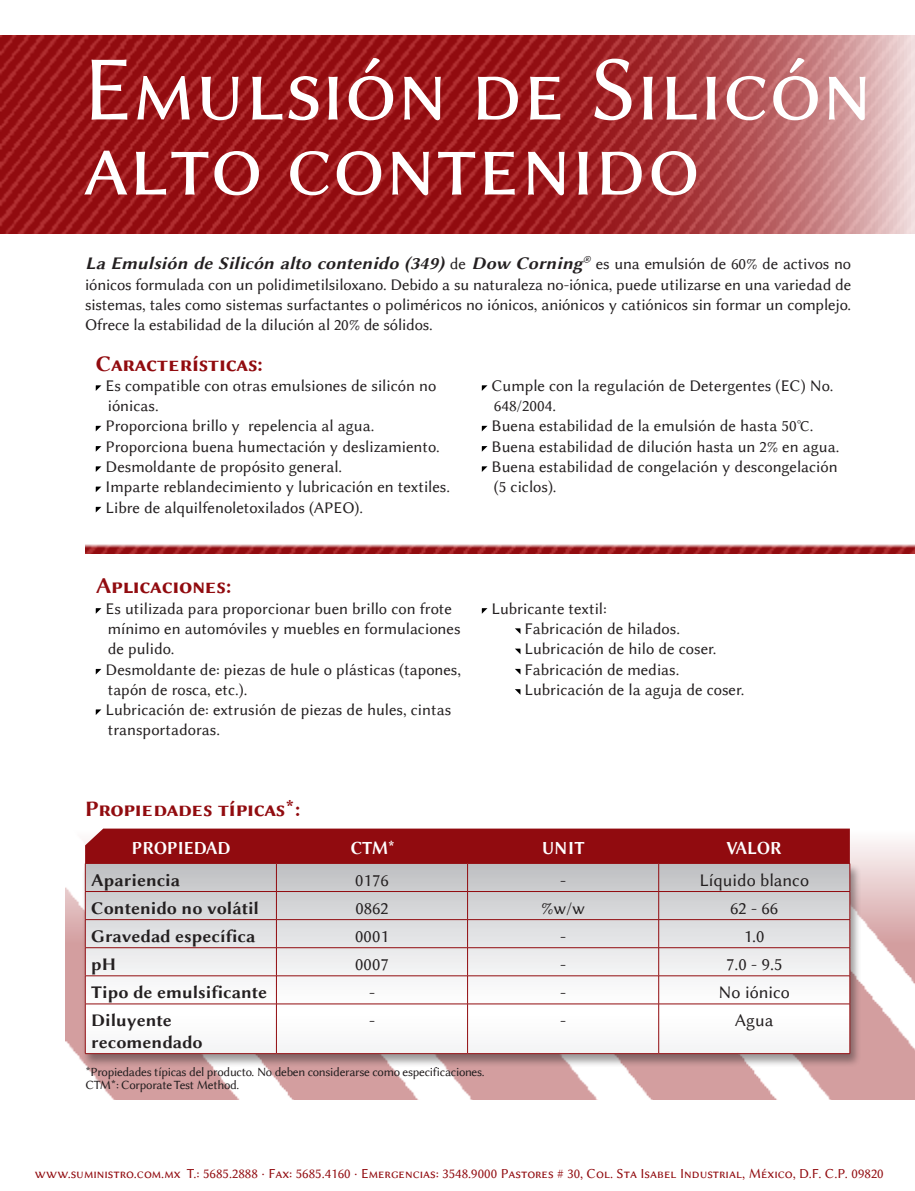
<style>
.page{position:relative;width:915px;height:1191px;background:#fff}
.page>*{position:absolute;margin:0;border:0;box-sizing:border-box;transform-origin:0 0}
.t1{font:92.25px/75px "Lin Biolinum Capitals";color:#fff}
.t2{font:22.5px "Lin Biolinum Capitals B";letter-spacing:-.01em;color:#910b0f}
.Cuerpo_de_texto{font:18.75px "Lin Biolinum B";letter-spacing:-.01em;color:#fff;scale:.9 1}
.Body_Text{font:18px/21.6px "Lin Biolinum B";color:#231f20}
.t3{font:italic 18px "Lin Biolinum B";color:#231f20}
.Body_Text-2{font:18px "Lin Biolinum";color:#231f20}
.t4{font:16.5px/20.2px "Lin Biolinum";color:#231f20}
.t5{font:13.95px "Lin Biolinum Capitals";color:#910b0f}
.pie_de_tablas{font:12.75px "Lin Biolinum";letter-spacing:-.025em;color:#231f20}
.s1{font-family:"Lin Biolinum";font-style:normal;font-size:16.5px}
</style>
<div class="page">
<img style="left:1px;top:35px;width:913px;height:199px">
<img style="left:85px;top:544px;width:829px;height:9px">
<svg style="left:96px;top:385px;width:5px;height:6px"></svg>
<svg style="left:96px;top:426px;width:5px;height:5px"></svg>
<svg style="left:96px;top:446px;width:5px;height:6px"></svg>
<svg style="left:96px;top:466px;width:5px;height:6px"></svg>
<svg style="left:96px;top:486px;width:5px;height:6px"></svg>
<svg style="left:96px;top:507px;width:5px;height:5px"></svg>
<svg style="left:481px;top:385px;width:6px;height:6px"></svg>
<svg style="left:481px;top:426px;width:6px;height:5px"></svg>
<svg style="left:481px;top:446px;width:6px;height:6px"></svg>
<svg style="left:481px;top:466px;width:6px;height:6px"></svg>
<svg style="left:96px;top:608px;width:5px;height:6px"></svg>
<svg style="left:96px;top:669px;width:5px;height:5px"></svg>
<svg style="left:96px;top:709px;width:5px;height:6px"></svg>
<svg style="left:481px;top:608px;width:6px;height:6px"></svg>
<svg style="left:515px;top:628px;width:5px;height:6px"></svg>
<svg style="left:515px;top:648px;width:5px;height:6px"></svg>
<svg style="left:515px;top:669px;width:5px;height:5px"></svg>
<svg style="left:515px;top:689px;width:5px;height:6px"></svg>
<img style="left:66px;top:841px;width:848px;height:259px">
<div style="left:81px;top:862px;width:779px;height:205px;background:#231f20;opacity:.45"></div>
<div style="left:85px;top:863px;width:764px;height:190px;background:#fbfbfb"></div>
<hr style="left:85px;top:1053px;width:191px;height:1px;background:#910b0f">
<hr style="left:276px;top:1053px;width:191px;height:1px;background:#910b0f">
<hr style="left:467px;top:1053px;width:191px;height:1px;background:#910b0f">
<hr style="left:658px;top:1053px;width:191px;height:1px;background:#910b0f">
<hr style="left:85px;top:1004px;width:1px;height:49px;background:#910b0f">
<hr style="left:85px;top:1003px;width:191px;height:1px;background:#910b0f">
<hr style="left:276px;top:1004px;width:1px;height:49px;background:#910b0f">
<hr style="left:276px;top:1003px;width:191px;height:1px;background:#910b0f">
<hr style="left:467px;top:1004px;width:1px;height:49px;background:#910b0f">
<hr style="left:467px;top:1003px;width:191px;height:1px;background:#910b0f">
<hr style="left:658px;top:1004px;width:1px;height:49px;background:#910b0f">
<hr style="left:849px;top:1004px;width:1px;height:49px;background:#910b0f">
<hr style="left:658px;top:1003px;width:191px;height:1px;background:#910b0f">
<svg style="left:85px;top:828px;width:765px;height:175px"></svg>
<p class="t1" style="left:83px;top:53px;width:790px">Emulsión de Silicón alto contenido</p>
<p class="t3" style="left:85px;top:251px;width:767px">LaEmulsión deSilicón alto contenido (349)<span class="s1">d e</span> Dow Corning<sup>®</sup> <span class="s1">e s u n a e m u l s i ó n d e 6 0 % d e a c t i v o s n o</span></p>
<p class="t4" style="left:85px;top:274px;width:767px;text-align:justify">iónicos formulada con un polidimetilsiloxano. Debido a su naturaleza no-iónica, puede utilizarse en una variedad de sistemas, tales como sistemas surfactantes o poliméricos no iónicos, aniónicos y catiónicos sin formar un complejo.<br>Ofrece la estabilidad de la dilución al 20% de sólidos.</p>
<p class="t2" style="left:96px;top:347px;width:169px">Características:</p>
<p class="t4" style="left:105px;top:376px;width:332px">Es compatible con otras emulsiones de silicón no iónicas.</p>
<p class="t4" style="left:105px;top:416px;width:270px">Proporciona brillo y repelencia al agua.</p>
<p class="t4" style="left:105px;top:436px;width:335px">Proporciona buena humectación y deslizamiento.</p>
<p class="t4" style="left:105px;top:457px;width:238px">Desmoldante de propósito general.</p>
<p class="t4" style="left:105px;top:477px;width:346px">Imparte reblandecimiento y lubricación en textiles.</p>
<p class="t4" style="left:105px;top:497px;width:259px">Libre de alquilfenoletoxilados (APEO).</p>
<p class="t2" style="left:96px;top:570px;width:137px">Aplicaciones:</p>
<p class="t4" style="left:105px;top:598px;width:356px">Es utilizada para proporcionar buen brillo con frote mínimo en automóviles y muebles en formulaciones de pulido.</p>
<p class="t4" style="left:105px;top:659px;width:357px">Desmoldante de: piezas de hule o plásticas (tapones, tapón de rosca, etc.).</p>
<p class="t4" style="left:105px;top:700px;width:347px">Lubricación de: extrusión de piezas de hules, cintas transportadoras.</p>
<p class="t2" style="left:85px;top:793px;width:217px">Propiedades típicas*:</p>
<p class="t4" style="left:491px;top:376px;width:343px">Cumple con la regulación de Detergentes (EC) No.<br>648/2004.</p>
<p class="t4" style="left:491px;top:416px;width:323px">Buena estabilidad de la emulsión de hasta 50°C.</p>
<p class="t4" style="left:491px;top:436px;width:349px">Buena estabilidad de dilución hasta un 2% en agua.</p>
<p class="t4" style="left:491px;top:457px;width:347px">Buena estabilidad de congelación y descongelación (5 ciclos).</p>
<p class="t4" style="left:491px;top:598px;width:117px">Lubricante textil:</p>
<p class="t4" style="left:524px;top:619px;width:157px">Fabricación de hilados.</p>
<p class="t4" style="left:524px;top:639px;width:193px">Lubricación de hilo de coser.</p>
<p class="t4" style="left:524px;top:659px;width:156px">Fabricación de medias.</p>
<p class="t4" style="left:524px;top:679px;width:221px">Lubricación de la aguja de coser.</p>
<p class="Cuerpo_de_texto" style="left:132px;top:834px;width:111px">PROPIEDAD</p>
<p class="Cuerpo_de_texto" style="left:350px;top:834px;width:51px">CTM*</p>
<p class="Cuerpo_de_texto" style="left:542px;top:834px;width:49px">UNIT</p>
<p class="Cuerpo_de_texto" style="left:726px;top:834px;width:63px">VALOR</p>
<p class="Body_Text" style="left:91px;top:868px;width:90px">Apariencia</p>
<p class="Body_Text-2" style="left:355px;top:869px;width:35px">0176</p>
<p class="Body_Text-2" style="left:699px;top:869px;width:111px">Líquido blanco</p>
<p class="Body_Text" style="left:91px;top:896px;width:169px">Contenido no volátil</p>
<p class="Body_Text-2" style="left:355px;top:897px;width:35px">0862</p>
<p class="Body_Text-2" style="left:541px;top:897px;width:45px">%w/w</p>
<p class="Body_Text-2" style="left:730px;top:897px;width:50px">62 - 66</p>
<p class="Body_Text" style="left:91px;top:924px;width:165px">Gravedad específica</p>
<p class="Body_Text-2" style="left:355px;top:925px;width:35px">0001</p>
<p class="Body_Text-2" style="left:560px;top:925px;width:7px">-</p>
<p class="Body_Text-2" style="left:743px;top:925px;width:22px">1.0</p>
<p class="Body_Text" style="left:91px;top:952px;width:26px">pH</p>
<p class="Body_Text-2" style="left:355px;top:953px;width:35px">0007</p>
<p class="Body_Text-2" style="left:560px;top:953px;width:7px">-</p>
<p class="Body_Text-2" style="left:725px;top:953px;width:58px">7.0 - 9.5</p>
<p class="Body_Text" style="left:91px;top:980px;width:177px">Tipo de emulsificante</p>
<p class="Body_Text-2" style="left:369px;top:981px;width:7px">-</p>
<p class="Body_Text-2" style="left:560px;top:981px;width:7px">-</p>
<p class="Body_Text-2" style="left:718px;top:981px;width:73px">No iónico</p>
<p class="Body_Text" style="left:91px;top:1008px;width:113px">Diluyente recomendado</p>
<p class="Body_Text-2" style="left:369px;top:1010px;width:7px">-</p>
<p class="Body_Text-2" style="left:560px;top:1010px;width:7px">-</p>
<p class="Body_Text-2" style="left:734px;top:1010px;width:40px">Agua</p>
<p class="pie_de_tablas" style="left:85px;top:1064px;width:400px">*Propiedades típicas del producto. No deben considerarse como especificaciones.</p>
<p class="pie_de_tablas" style="left:85px;top:1077px;width:155px">CTM*: Corporate Test Method.</p>
<p class="t5" style="left:35px;top:1166px;width:849px">www.suministro.com.mx T.: 5685.2888 · Fax: 5685.4160 · Emergencias: 3548.9000 Pastores # 30, Col. Sta Isabel Industrial, México, D.F. C.P. 09820</p>
</div>
